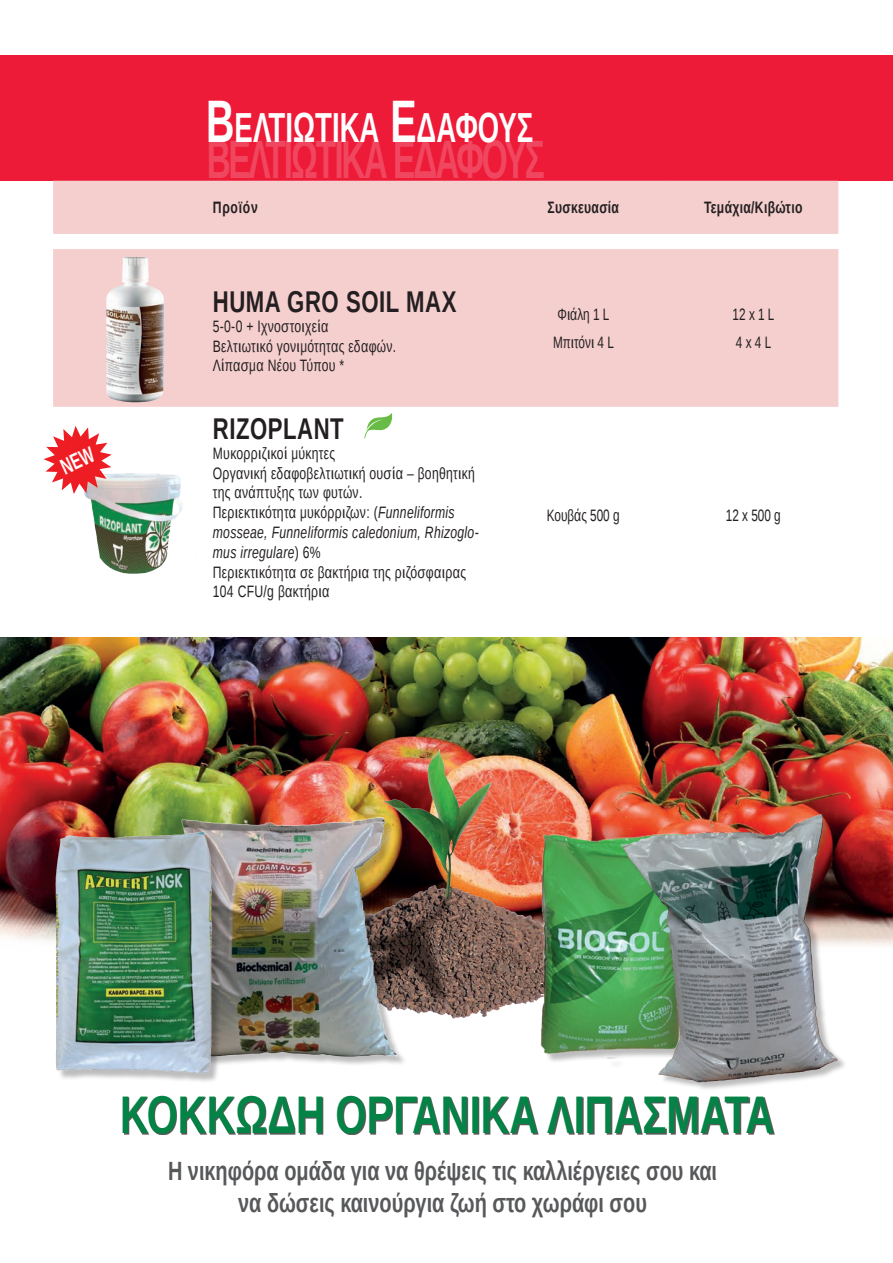
<style>
.page{position:relative;width:893px;height:1263px;background:#fff}
.page>*{position:absolute;margin:0;border:0;box-sizing:border-box;transform-origin:0 0}
.t1{font:700 54px "Liberation Sans Narrow";letter-spacing:-.05em;color:#fff;scale:.75 1}
.t2{font:700 52.95px "Liberation Sans Narrow";color:#038345;scale:.92 1}
.t3{font:700 42px "Liberation Sans Narrow";color:#fff;scale:.8 1}
.t4{font:700 30px "Liberation Sans Narrow";letter-spacing:.02em;color:#231f20;scale:.9 1}
.t5{font:700 26.4px/31.7px "Liberation Sans Narrow";color:#57585a;text-align:center;scale:.92 1}
.t6{font:16.5px/19.8px "Liberation Sans Narrow";letter-spacing:.02em;color:#231f20;scale:.9 1}
.t7{font:700 16.5px "Liberation Sans Narrow";letter-spacing:.02em;color:#231f20;scale:.9 1}
.t8{font:16.5px/28.3px "Liberation Sans Narrow";color:#231f20;scale:.87 1}
.t9{font:16.5px/28.3px "Liberation Sans Narrow";letter-spacing:.02em;color:#231f20;scale:.87 1}
.s1{font-size:60px}
.s2{font-style:italic}
</style>
<div class="page">
<img style="left:0;top:638px;width:893px;height:308px">
<div style="left:0;top:55px;width:893px;height:126px;background:#ed1a38"></div>
<div style="left:53px;top:181px;width:785px;height:53px;background:#f5cece"></div>
<div style="left:53px;top:249px;width:785px;height:158px;background:#f5cece"></div>
<svg style="left:364px;top:413px;width:28px;height:26px"></svg>
<div style="left:124px;top:1097px;width:650px;height:37px;background:#231f20;opacity:.75"></div>
<img style="left:288px;top:648px;width:319px;height:371px">
<div style="left:170px;top:819px;width:237px;height:248px;background:#231f20;opacity:.3"></div>
<img style="left:166px;top:808px;width:234px;height:259px">
<img style="left:521px;top:824px;width:97px;height:241px">
<div style="left:624px;top:816px;width:224px;height:276px;background:#231f20;opacity:.3"></div>
<img style="left:618px;top:808px;width:221px;height:277px">
<div style="left:58px;top:833px;width:163px;height:250px;background:#231f20;opacity:.3"></div>
<img style="left:36px;top:827px;width:187px;height:250px">
<img style="left:102px;top:254px;width:65px;height:149px">
<img style="left:84px;top:473px;width:99px;height:101px">
<svg style="left:44px;top:426px;width:68px;height:68px"></svg>
<h3 class="t3" style="left:206px;top:98px;width:408px"><span class="s1">Β</span>ελτιωτικά <span class="s1">Ε</span>δάφους</h3>
<h1 class="t1" style="left:206px;top:123px;width:453px">ΒΕΛΤΙΩΤΙΚΆ ΕΔΆΦΟΥΣ</h1>
<p class="t7" style="left:213px;top:196px;width:52px">Προϊόν</p>
<p class="t7" style="left:547px;top:196px;width:81px">Συσκευασία</p>
<p class="t7" style="left:704px;top:196px;width:111px">Τεμάχια/Κιβώτιο</p>
<h3 class="t4" style="left:213px;top:281px;width:272px">HUMA GRO SOIL MAX</h3>
<p class="t6" style="left:213px;top:317px;width:205px">5-0-0 + Ιχνοστοιχεία<br>Βελτιωτικό γονιμότητας εδαφών.<br>Λίπασμα Νέου Τύπου *</p>
<p class="t8" style="left:553px;top:301px;width:71px">Φιάλη 1 L<br>Μπιτόνι 4 L</p>
<p class="t9" style="left:733px;top:301px;width:50px">12 x 1 L<br>4 x 4 L</p>
<h3 class="t4" style="left:213px;top:408px;width:147px">RIZOPLANT</h3>
<p class="t6" style="left:213px;top:444px;width:297px">Μυκορριζικοί μύκητες<br>Οργανική εδαφοβελτιωτική ουσία – βοηθητική της ανάπτυξης των φυτών.<br>Περιεκτικότητα μυκόρριζων: (<span class="s2">Funneliformis mosseae, Funneliformis caledonium, Rhizoglo&shy;mus irregulare</span>) 6%<br>Περιεκτικότητα σε βακτήρια της ριζόσφαιρας 104 CFU/g βακτήρια</p>
<p class="t8" style="left:547px;top:502px;width:85px">Κουβάς 500 g</p>
<p class="t9" style="left:726px;top:502px;width:65px">12 x 500 g</p>
<h2 class="t2" style="left:120px;top:1078px;width:712px">ΚΟΚΚΩΔΗ ΟΡΓΑΝΙΚΑ ΛΙΠΑΣΜΑΤΑ</h2>
<h3 class="t5" style="left:168px;top:1155px;width:598px">Η νικηφόρα ομάδα για να θρέψεις τις καλλιέργειες σου και να δώσεις καινούργια ζωή στο χωράφι σου</h3>
</div>
